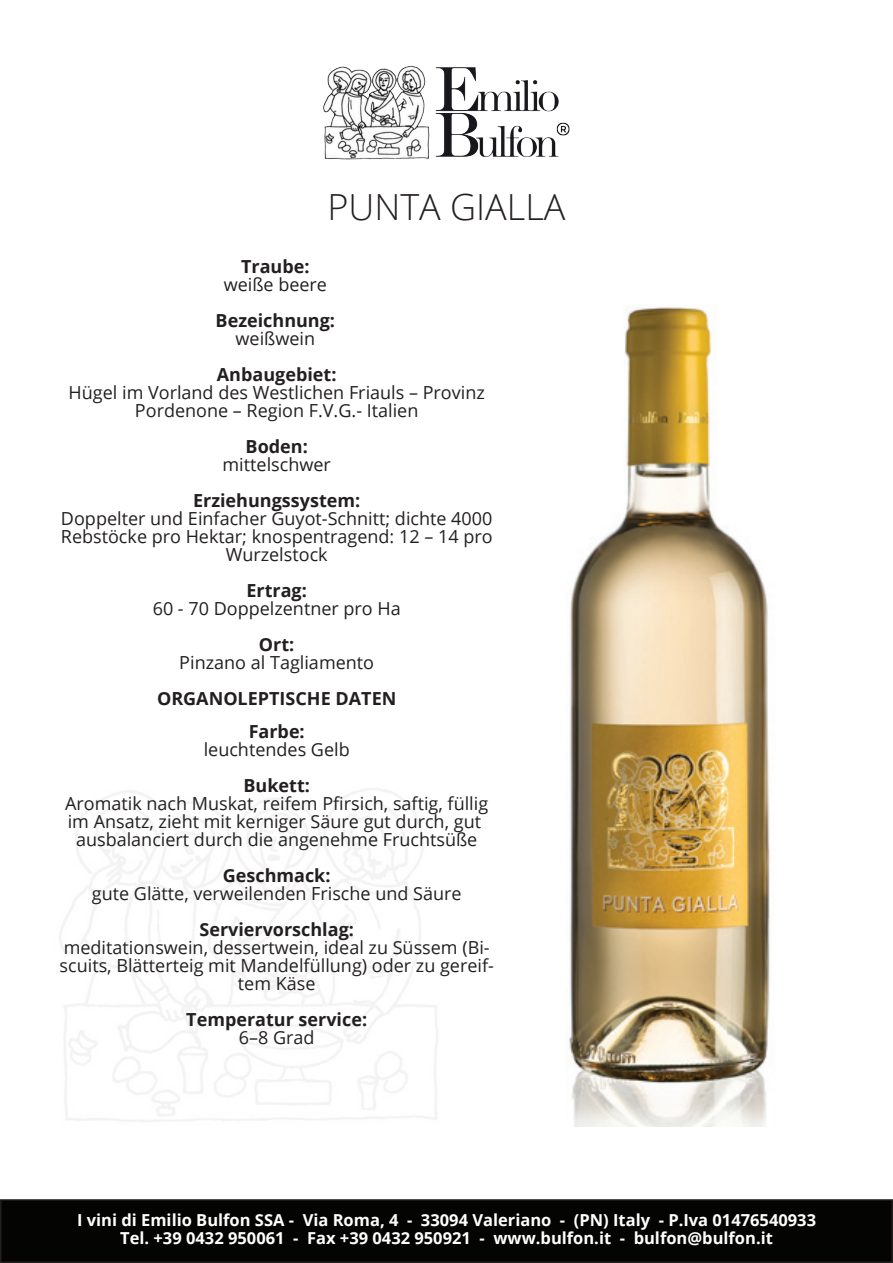
<style>
.page{position:relative;width:893px;height:1263px;background:#fff}
.page>*{position:absolute;margin:0;border:0;box-sizing:border-box;transform-origin:0 0}
.t1{font:300 36px "Open Sans";color:#231f20}
.t2{font:18px/18px "Open Sans";color:#231f20;text-align:center}
.t3{font:700 18px/32.7px "Open Sans";color:#231f20;text-align:center}
.t4{font:700 16.5px/18px "Open Sans";color:#fff;text-align:center}
</style>
<div class="page">
<div style="left:1px;top:1200px;width:891px;height:62px;background:#040503"></div>
<div style="left:0;top:1199px;width:893px;height:64px;border:2px solid #231f20"></div>
<img style="left:323px;top:66px;width:247px;height:94px">
<img style="left:569px;top:305px;width:201px;height:822px">
<h1 class="t1" style="left:327px;top:182px;width:239px">PUNTA GIALLA</h1>
<p class="t3" style="left:241px;top:250px;width:70px">Traube:</p>
<p class="t2" style="left:224px;top:275px;width:105px">weiße beere</p>
<p class="t3" style="left:216px;top:304px;width:121px">Bezeichnung:</p>
<p class="t2" style="left:236px;top:329px;width:81px">weißwein</p>
<p class="t3" style="left:217px;top:358px;width:121px">Anbaugebiet:</p>
<p class="t2" style="left:69px;top:383px;width:418px">Hügel im Vorland des Westlichen Friauls – Provinz<br>Pordenone – Region F.V.G.- Italien</p>
<p class="t3" style="left:246px;top:430px;width:64px">Boden:</p>
<p class="t2" style="left:223px;top:455px;width:110px">mittelschwer</p>
<p class="t3" style="left:193px;top:484px;width:169px">Erziehungssystem:</p>
<p class="t2" style="left:61px;top:509px;width:433px">Doppelter und Einfacher Guyot-Schnitt; dichte 4000<br>Rebstöcke pro Hektar; knospentragend: 12 – 14 pro<br>Wurzelstock</p>
<p class="t3" style="left:246px;top:574px;width:62px">Ertrag:</p>
<p class="t2" style="left:153px;top:599px;width:250px">60 - 70 Doppelzentner pro Ha</p>
<p class="t3" style="left:259px;top:628px;width:37px">Ort:</p>
<p class="t2" style="left:179px;top:653px;width:196px">Pinzano al Tagliamento</p>
<p class="t3" style="left:157px;top:682px;width:241px">ORGANOLEPTISCHE DATEN<br>Farbe:</p>
<p class="t2" style="left:204px;top:740px;width:148px">leuchtendes Gelb</p>
<p class="t3" style="left:243px;top:769px;width:68px">Bukett:</p>
<p class="t2" style="left:65px;top:794px;width:425px">Aromatik nach Muskat, reifem Pfirsich, saftig, füllig im Ansatz, zieht mit kerniger Säure gut durch, gut ausbalanciert durch die angenehme Fruchtsüße</p>
<p class="t3" style="left:223px;top:859px;width:109px">Geschmack:</p>
<p class="t2" style="left:92px;top:884px;width:371px">gute Glätte, verweilenden Frische und Säure</p>
<p class="t3" style="left:199px;top:913px;width:156px">Serviervorschlag:</p>
<p class="t2" style="left:60px;top:938px;width:436px">meditationswein, dessertwein, ideal zu Süssem (Bi&shy;scuits, Blätterteig mit Mandelfüllung) oder zu gereif&shy;tem Käse</p>
<p class="t3" style="left:186px;top:1003px;width:182px">Temperatur service:</p>
<p class="t2" style="left:239px;top:1028px;width:77px">6–8 Grad</p>
<p class="t4" style="left:77px;top:1210px;width:740px">I vini di Emilio Bulfon SSA - Via Roma, 4 - 33094 Valeriano - (PN) Italy - P.Iva 01476540933<br>Tel. +39 0432 950061 - Fax +39 0432 950921 - www.bulfon.it - bulfon@bulfon.it</p>
</div>
